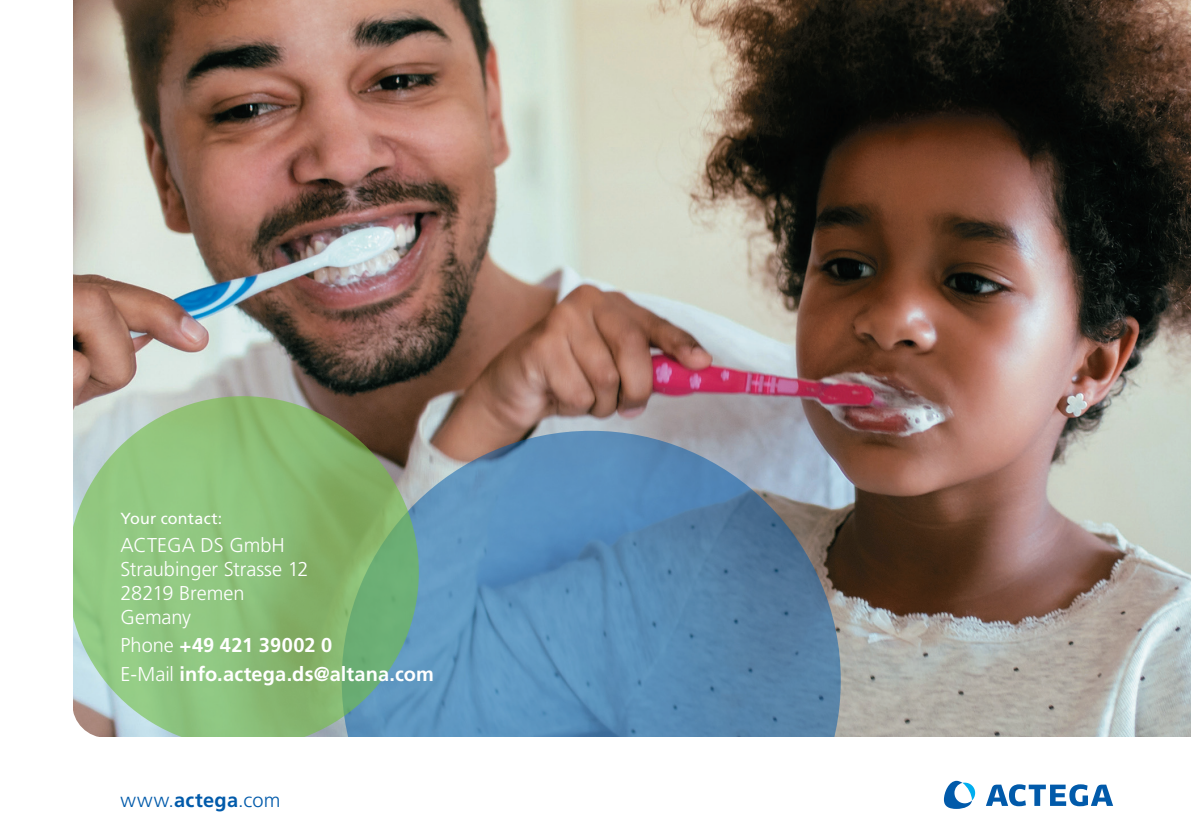
<style>
.page{position:relative;width:1191px;height:840px;background:#fff}
.page>*{position:absolute;margin:0;border:0;box-sizing:border-box;transform-origin:0 0}
.t1{font:300 20px "Frutiger LT Pro";letter-spacing:-.005em;color:#fff}
.t2{font:700 20px "Frutiger LT Pro";letter-spacing:.005em;color:#fff}
.t3{font:300 20px "Frutiger LT Pro";letter-spacing:.03em;color:#015aaa}
.t4{font:16px "Frutiger LT Pro";letter-spacing:.01em;color:#fff}
.s1{font-weight:300}
.s2{font-weight:700}
</style>
<div class="page">
<img style="left:73px;top:0;width:1118px;height:737px">
<svg style="left:342px;top:430px;width:498px;height:307px;background:#618bae"></svg>
<svg style="left:67px;top:396px;width:352px;height:351px;background:#89bd77"></svg>
<div style="left:0;top:737px;width:1191px;height:102px;background:#fff"></div>
<svg style="left:986px;top:784px;width:127px;height:21px"></svg>
<svg style="left:944px;top:780px;width:31px;height:28px"></svg>
<div style="left:0;top:0;width:72px;height:839px;background:#fff"></div>
<p class="t4" style="left:120px;top:509px;width:103px">Your contact:</p>
<p class="t1" style="left:120px;top:533px;width:166px">ACTEGA DS GmbH</p>
<p class="t1" style="left:120px;top:557px;width:190px">Straubinger Strasse 12</p>
<p class="t1" style="left:120px;top:581px;width:126px">28219 Bremen</p>
<p class="t1" style="left:120px;top:605px;width:72px">Gemany</p>
<p class="t2" style="left:120px;top:633px;width:213px"><span class="s1">Phone</span> +49 421 39002 0</p>
<p class="t2" style="left:120px;top:661px;width:315px"><span class="s1">E-Mail</span> info.actega.ds@altana.com</p>
<p class="t3" style="left:120px;top:788px;width:161px">www.<span class="s2">actega</span>.com</p>
</div>
